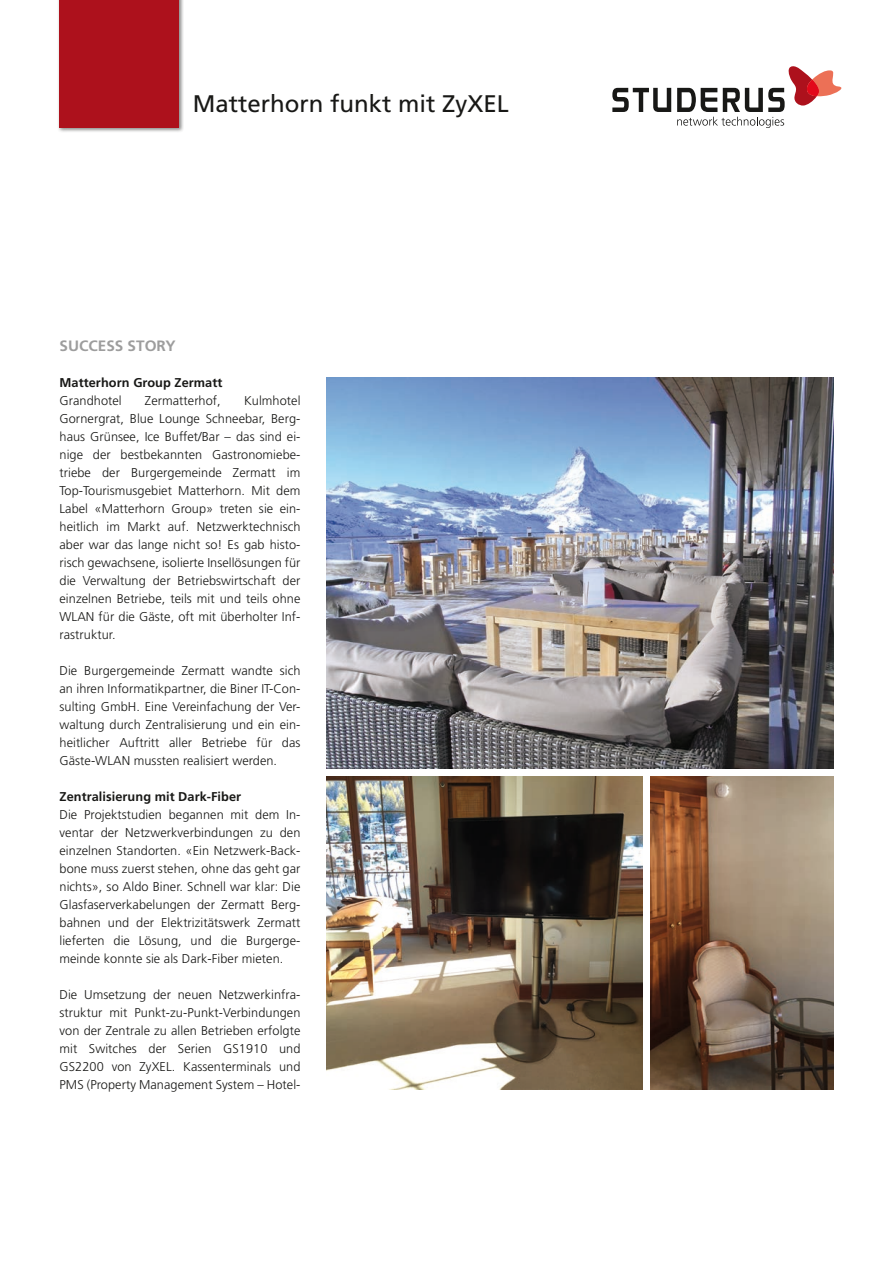
<style>
.page{position:relative;width:893px;height:1263px;background:#fff}
.page>*{position:absolute;margin:0;border:0;box-sizing:border-box;transform-origin:0 0}
.t1{font:24px "Frutiger";color:#181816}
.t2{font:700 15px "Frutiger";color:#9d9d9d}
.t3{font:300 12.75px/18px "Frutiger";letter-spacing:.005em;color:#181816;text-align:justify}
.t4{font:700 12.75px "Frutiger";letter-spacing:.005em;color:#181816}
</style>
<div class="page">
<div style="left:58px;top:0;width:126px;height:133px;background:#181816;opacity:.5"></div>
<div style="left:60px;top:0;width:119px;height:128px;background:#ad111c"></div>
<svg style="left:612px;top:88px;width:59px;height:24px"></svg>
<svg style="left:677px;top:66px;width:164px;height:62px"></svg>
<img style="left:326px;top:377px;width:507px;height:391px">
<img style="left:326px;top:777px;width:316px;height:312px">
<img style="left:651px;top:777px;width:182px;height:312px">
<h1 class="t1" style="left:193px;top:90px;width:318px">Matterhorn funkt mit ZyXEL</h1>
<p class="t2" style="left:60px;top:337px;width:118px">Success Story</p>
<p class="t4" style="left:60px;top:375px;width:164px">Matterhorn Group Zermatt</p>
<p class="t3" style="left:60px;top:392px;width:64px">Grandhotel</p>
<p class="t3" style="left:145px;top:392px;width:77px">Zermatterhof,</p>
<p class="t3" style="left:60px;top:392px;width:242px;text-indent:184px">Kulmhotel Gornergrat, Blue Lounge Schneebar, Berg&shy;haus Grünsee, Ice Buffet/Bar – das sind ei&shy;nige der bestbekannten Gastronomiebe&shy;triebe der Burgergemeinde Zermatt im Top-Tourismusgebiet Matterhorn. Mit dem Label «Matterhorn Group» treten sie ein&shy;heitlich im Markt auf. Netzwerktechnisch aber war das lange nicht so! Es gab histo&shy;risch gewachsene, isolierte Insellösungen für die Verwaltung der Betriebswirtschaft der einzelnen Betriebe, teils mit und teils ohne WLAN für die Gäste, oft mit überholter Inf&shy;rastruktur.</p>
<p class="t3" style="left:60px;top:662px;width:242px">Die Burgergemeinde Zermatt wandte sich an ihren Informatikpartner, die Biner IT-Con&shy;sulting GmbH. Eine Vereinfachung der Ver&shy;waltung durch Zentralisierung und ein ein&shy;heitlicher Auftritt aller Betriebe für das Gäste-WLAN mussten realisiert werden.</p>
<p class="t4" style="left:60px;top:789px;width:183px">Zentralisierung mit Dark-Fiber</p>
<p class="t3" style="left:60px;top:806px;width:242px">Die Projektstudien begannen mit dem In&shy;ventar der Netzwerkverbindungen zu den einzelnen Standorten. «Ein Netzwerk-Back&shy;bone muss zuerst stehen, ohne das geht gar nichts», so Aldo Biner. Schnell war klar: Die Glasfaserverkabelungen der Zermatt Berg&shy;bahnen und der Elektrizitätswerk Zermatt lieferten die Lösung, und die Burgerge&shy;meinde konnte sie als Dark-Fiber mieten.</p>
<p class="t3" style="left:60px;top:986px;width:242px">Die Umsetzung der neuen Netzwerkinfra&shy;struktur mit Punkt-zu-Punkt-Verbindungen von der Zentrale zu allen Betrieben erfolgte mit Switches der Serien GS1910 und GS2200 von ZyXEL. Kassenterminals und PMS (Property Management System – Hotel-</p>
</div>
